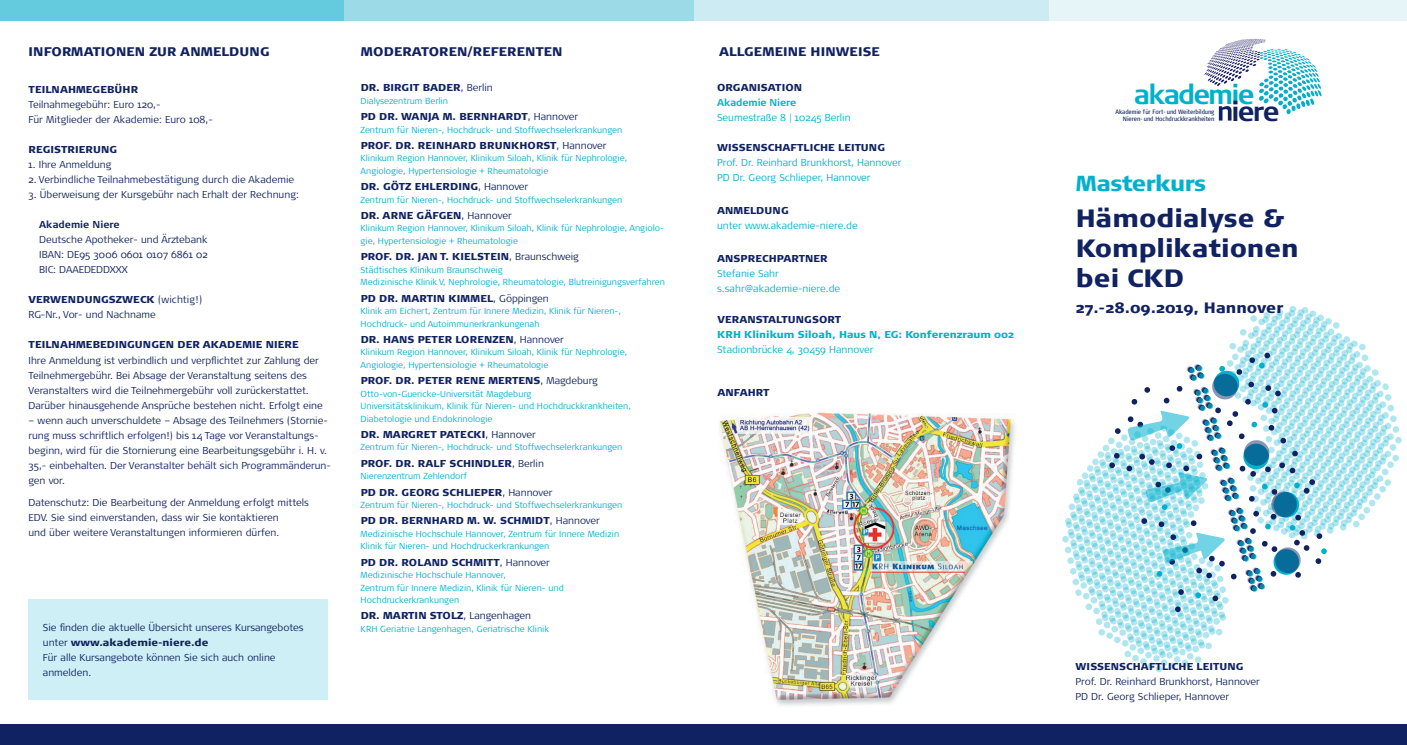
<style>
.page{position:relative;width:1407px;height:745px;background:#fff}
.page>*{position:absolute;margin:0;border:0;box-sizing:border-box;transform-origin:0 0}
.t1{font:700 27.25px "Signa Pro";letter-spacing:-.07em;color:#00b1cd}
.t2{font:700 27.25px "Signa Pro";letter-spacing:-.065em;color:#102261}
.t3{font:900 25px/30px "Signa Pro";color:#102261}
.t4{font:900 21.75px "Signa Pro";letter-spacing:-.03em;color:#00b1cd}
.t5{font:900 15px "Signa Pro";color:#102261}
.t6{font:900 12.5px "Signa Pro";letter-spacing:.01em;color:#102261}
.t7{font:300 10px/15px "Signa Pro";color:#102261}
.t8{font:900 10px "Signa Pro";letter-spacing:.01em;color:#102261}
.t9{font:300 10px/15px "Signa Pro";color:#00b1cd}
.t10{font:900 10px "Signa Pro";color:#00b1cd}
.t11{font:700 10px "Signa Pro";color:#102261}
.t12{font:700 10px "Signa Pro";letter-spacing:-.01em;color:#00b1cd}
.t13{font:300 8.75px/12.5px "Signa Pro";color:#00b1cd}
.t14{font:condensed 6.25px/6.2px "Signa OT";letter-spacing:-.01em;color:#102261;text-align:right}
.s1{font-weight:300}
.s2{font-weight:900}
.s3{color:#fff}
</style>
<div class="page">
<img style="left:1204px;top:38px;width:118px;height:80px">
<svg style="left:1219px;top:106px;width:12px;height:14px"></svg>
<div style="left:28px;top:599px;width:300px;height:100px;background:#cdeff5"></div>
<div style="left:0;top:0;width:344px;height:20px;background:#64cadd"></div>
<div style="left:344px;top:0;width:350px;height:20px;background:#9cdae8"></div>
<div style="left:694px;top:0;width:355px;height:20px;background:#cdebf3"></div>
<div style="left:0;top:723px;width:1407px;height:21px;background:#102261"></div>
<div style="left:1049px;top:0;width:358px;height:20px;background:#e5f5f8"></div>
<img style="left:719px;top:412px;width:297px;height:294px">
<svg style="left:1062px;top:306px;width:340px;height:366px"></svg>
<h3 class="t6" style="left:361px;top:43px;width:203px">MODERATOREN/REFERENTEN</h3>
<p class="t8" style="left:361px;top:81px;width:134px">DR. BIRGIT BADER<span class="s1">, Berlin</span></p>
<p class="t13" style="left:361px;top:94px;width:89px">Dialysezentrum Berlin</p>
<p class="t8" style="left:361px;top:110px;width:219px">PD DR. WANJA M. BERNHARDT<span class="s1">, Hannover</span></p>
<p class="t13" style="left:361px;top:123px;width:263px">Zentrum für Nieren-, Hochdruck- und Stoffwechselerkrankungen</p>
<p class="t8" style="left:361px;top:138px;width:247px">PROF. DR. REINHARD BRUNKHORST<span class="s1">, Hannover</span></p>
<p class="t13" style="left:361px;top:151px;width:268px">Klinikum Region Hannover, Klinikum Siloah, Klinik für Nephrologie,<br>Angiologie, Hypertensiologie + Rheumatologie</p>
<p class="t8" style="left:361px;top:180px;width:169px">DR. GÖTZ EHLERDING<span class="s1">, Hannover</span></p>
<p class="t13" style="left:361px;top:193px;width:263px">Zentrum für Nieren-, Hochdruck- und Stoffwechselerkrankungen</p>
<p class="t8" style="left:361px;top:208px;width:153px">DR. ARNE GÄFGEN<span class="s1">, Hannover</span></p>
<p class="t13" style="left:361px;top:221px;width:305px">Klinikum Region Hannover, Klinikum Siloah, Klinik für Nephrologie, Angiolo&shy;gie, Hypertensiologie + Rheumatologie</p>
<p class="t8" style="left:361px;top:250px;width:220px">PROF. DR. JAN T. KIELSTEIN<span class="s1">, Braunschweig</span></p>
<p class="t13" style="left:361px;top:263px;width:306px">Städtisches Klinikum Braunschweig<br>Medizinische Klinik V, Nephrologie, Rheumatologie, Blutreinigungsverfahren</p>
<p class="t8" style="left:361px;top:291px;width:190px">PD DR. MARTIN KIMMEL<span class="s1">, Göppingen</span></p>
<p class="t13" style="left:361px;top:304px;width:262px">Klinik am Eichert, Zentrum für Innere Medizin, Klinik für Nieren-,<br>Hochdruck- und Autoimmunerkrankungenah</p>
<p class="t8" style="left:361px;top:332px;width:205px">DR. HANS PETER LORENZEN<span class="s1">, Hannover</span></p>
<p class="t13" style="left:361px;top:345px;width:268px">Klinikum Region Hannover, Klinikum Siloah, Klinik für Nephrologie,<br>Angiologie, Hypertensiologie + Rheumatologie</p>
<p class="t8" style="left:361px;top:373px;width:239px">PROF. DR. PETER RENE MERTENS<span class="s1">, Magdeburg</span></p>
<p class="t13" style="left:361px;top:386px;width:272px">Otto-von-Guericke-Universität Magdeburg<br>Universitätsklinikum, Klinik für Nieren- und Hochdruckkrankheiten,<br>Diabetologie und Endokrinologie</p>
<p class="t8" style="left:361px;top:427px;width:177px">DR. MARGRET PATECKI<span class="s1">, Hannover</span></p>
<p class="t13" style="left:361px;top:440px;width:263px">Zentrum für Nieren-, Hochdruck- und Stoffwechselerkrankungen</p>
<p class="t8" style="left:361px;top:456px;width:185px">PROF. DR. RALF SCHINDLER<span class="s1">, Berlin</span></p>
<p class="t13" style="left:361px;top:469px;width:108px">Nierenzentrum Zehlendorf</p>
<p class="t8" style="left:361px;top:485px;width:193px">PD DR. GEORG SCHLIEPER<span class="s1">, Hannover</span></p>
<p class="t13" style="left:361px;top:498px;width:263px">Zentrum für Nieren-, Hochdruck- und Stoffwechselerkrankungen</p>
<p class="t8" style="left:361px;top:513px;width:241px">PD DR. BERNHARD M. W. SCHMIDT<span class="s1">, Hannover</span></p>
<p class="t13" style="left:361px;top:526px;width:260px">Medizinische Hochschule Hannover, Zentrum für Innere Medizin<br>Klinik für Nieren- und Hochdruckerkrankungen</p>
<p class="t8" style="left:361px;top:555px;width:191px">PD DR. ROLAND SCHMITT<span class="s1">, Hannover</span></p>
<p class="t13" style="left:361px;top:568px;width:205px">Medizinische Hochschule Hannover,<br>Zentrum für Innere Medizin, Klinik für Nieren- und<br>Hochdruckerkrankungen</p>
<p class="t8" style="left:361px;top:608px;width:172px">DR. MARTIN STOLZ<span class="s1">, Langenhagen</span></p>
<p class="t13" style="left:361px;top:621px;width:190px">KRH Geriatrie Langenhagen, Geriatrische Klinik</p>
<h3 class="t6" style="left:29px;top:43px;width:242px">INFORMATIONEN ZUR ANMELDUNG</h3>
<h3 class="t6" style="left:719px;top:43px;width:162px">ALLGEMEINE HINWEISE</h3>
<p class="t8" style="left:29px;top:83px;width:111px">TEILNAHMEGEBÜHR</p>
<p class="t7" style="left:29px;top:97px;width:186px">Teilnahmegebühr: Euro 120,-<br>Für Mitglieder der Akademie: Euro 108,-</p>
<p class="t8" style="left:29px;top:143px;width:90px">REGISTRIERUNG</p>
<p class="t7" style="left:29px;top:157px;width:84px">1. Ihre Anmeldung</p>
<p class="t7" style="left:29px;top:172px;width:267px">2. Verbindliche Teilnahmebestätigung durch die Akademie</p>
<p class="t7" style="left:29px;top:187px;width:272px">3. Überweisung der Kursgebühr nach Erhalt der Rechnung:</p>
<p class="t11" style="left:39px;top:218px;width:82px">Akademie Niere</p>
<p class="t7" style="left:39px;top:232px;width:170px;text-align:justify">Deutsche Apotheker- und Ärztebank IBAN: DE95 3006 0601 0107 6861 02<br>BIC: DAAEDEDDXXX</p>
<p class="t7" style="left:29px;top:292px;width:175px"><span class="s2">VERWENDUNGSZWECK</span> (wichtig!)<br>RG-Nr., Vor- und Nachname</p>
<p class="t8" style="left:29px;top:338px;width:272px">TEILNAHMEBEDINGUNGEN DER AKADEMIE NIERE</p>
<p class="t7" style="left:29px;top:352px;width:296px">Ihre Anmeldung ist verbindlich und verpflichtet zur Zahlung der Teilnehmergebühr. Bei Absage der Veranstaltung seitens des Veranstalters wird die Teilnehmergebühr voll zurückerstattet.<br>Darüber hinausgehende Ansprüche bestehen nicht. Erfolgt eine</p>
<p class="t7" style="left:29px;top:412px;width:304px">– wenn auch unverschuldete – Absage des Teilnehmers (Stornie&shy;rung muss schriftlich erfolgen!) bis 14 Tage vor Veranstaltungs&shy;beginn, wird für die Stornierung eine Bearbeitungsgebühr i. H. v.<br>35,- einbehalten. Der Veranstalter behält sich Programmänderun&shy;gen vor.</p>
<p class="t7" style="left:29px;top:494px;width:282px">Datenschutz: Die Bearbeitung der Anmeldung erfolgt mittels<br>EDV. Sie sind einverstanden, dass wir Sie kontaktieren<br>und über weitere Veranstaltungen informieren dürfen.</p>
<p class="t8" style="left:717px;top:81px;width:86px">ORGANISATION</p>
<p class="t12" style="left:717px;top:96px;width:81px">Akademie Niere</p>
<p class="t9" style="left:717px;top:110px;width:135px">Seumestraße 8 | 10245 Berlin</p>
<p class="t8" style="left:717px;top:141px;width:169px">WISSENSCHAFTLICHE LEITUNG</p>
<p class="t9" style="left:717px;top:155px;width:186px">Prof. Dr. Reinhard Brunkhorst, Hannover<br>PD Dr. Georg Schlieper, Hannover</p>
<p class="t8" style="left:717px;top:203px;width:73px">ANMELDUNG</p>
<p class="t9" style="left:717px;top:217px;width:142px">unter www.akademie-niere.de</p>
<p class="t8" style="left:717px;top:251px;width:112px">ANSPRECHPARTNER</p>
<p class="t9" style="left:717px;top:265px;width:125px">Stefanie Sahr s.sahr@akademie-niere.de</p>
<p class="t8" style="left:717px;top:312px;width:125px">VERANSTALTUNGSORT</p>
<p class="t10" style="left:717px;top:327px;width:298px">KRH Klinikum Siloah, Haus N, EG: Konferenzraum 002</p>
<p class="t9" style="left:717px;top:341px;width:158px">Stadionbrücke 4, 30459 Hannover</p>
<p class="t8" style="left:717px;top:385px;width:54px">ANFAHRT</p>
<p class="t7" style="left:43px;top:618px;width:262px">Sie finden die aktuelle Übersicht unseres Kursangebotes unter <span class="s2">www.akademie-niere.de<br></span>Für alle Kursangebote können Sie sich auch online anmelden.</p>
<h1 class="t1" style="left:1134px;top:76px;width:122px">akademie</h1>
<p class="t14" style="left:1115px;top:109px;width:101px">Akademie für Fort- und Weiterbildung<br>Nieren- und Hochdruckkrankheiten</p>
<h1 class="t2" style="left:1216px;top:92px;width:65px"><span class="s3">n</span>iere</h1>
<h3 class="t4" style="left:1076px;top:168px;width:132px">Masterkurs</h3>
<h2 class="t3" style="left:1076px;top:202px;width:224px">Hämodialyse &amp;<br>Komplikationen bei CKD</h2>
<h3 class="t5" style="left:1076px;top:297px;width:209px">27.-28.09.2019, Hannover</h3>
<p class="t8" style="left:1075px;top:659px;width:169px">WISSENSCHAFTLICHE LEITUNG</p>
<p class="t7" style="left:1075px;top:673px;width:186px">Prof. Dr. Reinhard Brunkhorst, Hannover<br>PD Dr. Georg Schlieper, Hannover</p>
</div>
